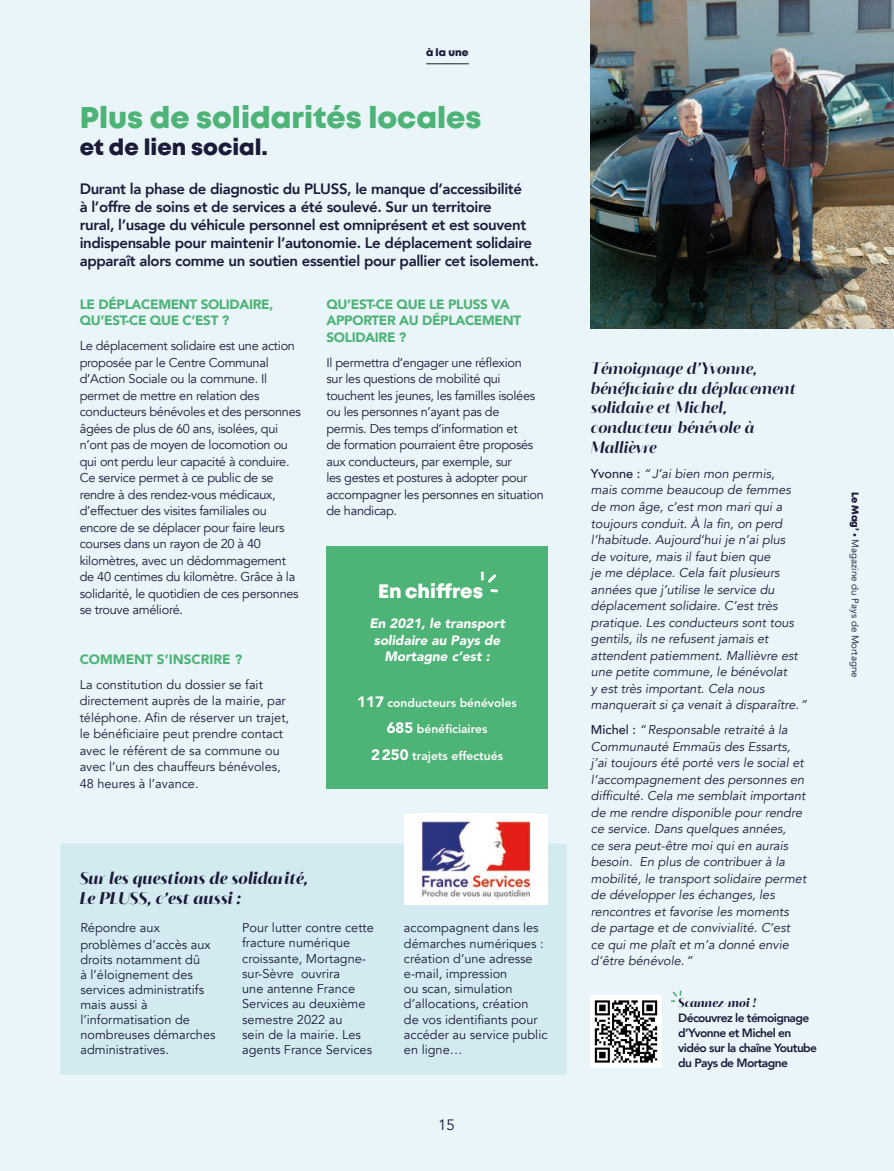
<style>
.page{position:relative;width:894px;height:1171px;background:#e9f5f8}
.page>*{position:absolute;margin:0;border:0;box-sizing:border-box;transform-origin:0 0}
.t1{font:800 30px "Mont";color:#4eb377}
.t2{font:800 22.5px "Mont";color:#1b1b39}
.t3{font:800 19.5px "Mont";color:#fff}
.t4{font:italic 700 16.5px/19.8px "Blacker Sans Display Trial";color:#1b1b39}
.t5{font:italic 800 16.5px/19.8px "Blacker Sans Display Trial";color:#1b1b39}
.t6{font:800 15px/18px "Avenir";letter-spacing:-.025em;color:#1b1b39}
.t7{font:15px "Avenir";color:#1b1b39}
.t8{font:900 13.5px/16.4px "Avenir";letter-spacing:-.025em;color:#4eb377}
.t9{font:italic 900 13.5px/16.5px "Avenir LT Std";color:#fff;text-align:center}
.t10{font:900 13.5px "Avenir";color:#4eb377}
.t11{font:italic 12.75px/16.5px "Avenir";color:#1b1b39}
.t12{font:12.75px/16.5px "Avenir";letter-spacing:-.025em;color:#1b1b39}
.t13{font:12.75px/15.1px "Avenir";color:#1b1b39}
.t14{font:800 12px/15px "Avenir";letter-spacing:-.05em;color:#1b1b39}
.t15{font:800 12px/26.2px "Avenir LT Std";color:#fff;text-align:center}
.t16{font:italic 800 12px "Blacker Sans Display Trial";color:#1b1b39}
.t17{font:800 10.5px "Mont";color:#1b1b39}
.t18{font:9.75px "Avenir";color:#1b1b39}
.s1{font-weight:900;font-size:15px}
.s2{font-weight:500;font-style:normal}
.s3{font-family:"Mont";font-weight:800}
</style>
<div class="page">
<hr style="left:426px;top:63px;width:43px;height:1px;background:#1b1b39">
<div style="left:326px;top:546px;width:222px;height:242px;background:#4eb377"></div>
<svg style="left:481px;top:571px;width:15px;height:12px"></svg>
<svg style="left:490px;top:589px;width:8px;height:3px"></svg>
<img style="left:591px;top:995px;width:70px;height:72px">
<svg style="left:671px;top:990px;width:10px;height:12px"></svg>
<div style="left:60px;top:844px;width:506px;height:230px;background:#d3ebf0"></div>
<div style="left:404px;top:814px;width:144px;height:90px;background:#fff"></div>
<img style="left:420px;top:820px;width:111px;height:80px">
<img style="left:591px;top:0;width:303px;height:328px">
<p class="t17" style="left:426px;top:46px;width:44px">à la une</p>
<h1 class="t1" style="left:80px;top:98px;width:403px">Plus de solidarités locales</h1>
<h2 class="t2" style="left:80px;top:132px;width:190px">et de lien social.</h2>
<p class="t6" style="left:80px;top:180px;width:460px">Durant la phase de diagnostic du PLUSS, le manque d’accessibilité<br>à l’offre de soins et de services a été soulevé. Sur un territoire<br>rural, l’usage du véhicule personnel est omniprésent et est souvent indispensable pour maintenir l’autonomie. Le déplacement solidaire apparaît alors comme un soutien essentiel pour pallier cet isolement.</p>
<p class="t8" style="left:80px;top:296px;width:195px">LE DÉPLACEMENT SOLIDAIRE,<br>QU’EST-CE QUE C’EST ?</p>
<p class="t12" style="left:80px;top:338px;width:223px">Le déplacement solidaire est une action proposée par le Centre Communal d’Action Sociale ou la commune. Il permet de mettre en relation des conducteurs bénévoles et des personnes âgées de plus de 60 ans, isolées, qui n’ont pas de moyen de locomotion ou qui ont perdu leur capacité à conduire.<br>Ce service permet à ce public de se rendre à des rendez-vous médicaux, d’effectuer des visites familiales ou encore de se déplacer pour faire leurs courses dans un rayon de 20 à 40 kilomètres, avec un dédommagement de 40 centimes du kilomètre. Grâce à la solidarité, le quotidien de ces personnes se trouve amélioré.</p>
<p class="t10" style="left:80px;top:647px;width:164px">COMMENT S’INSCRIRE ?</p>
<p class="t13" style="left:80px;top:676px;width:211px;line-height:16.5px">La constitution du dossier se fait directement auprès de la mairie, par téléphone. Afin de réserver un trajet, le bénéficiaire peut prendre contact avec le référent de sa commune ou avec l’un des chauffeurs bénévoles, 48 heures à l’avance.</p>
<p class="t8" style="left:326px;top:296px;width:196px">QU’EST-CE QUE LE PLUSS VA<br>APPORTER AU DÉPLACEMENT<br>SOLIDAIRE ?</p>
<p class="t12" style="left:326px;top:354px;width:219px">Il permettra d’engager une réflexion<br>sur les questions de mobilité qui touchent les jeunes, les familles isolées ou les personnes n’ayant pas de<br>permis. Des temps d’information et<br>de formation pourraient être proposés aux conducteurs, par exemple, sur<br>les gestes et postures à adopter pour accompagner les personnes en situation de handicap.</p>
<h3 class="t3" style="left:378px;top:578px;width:106px">En chiffres</h3>
<p class="t9" style="left:369px;top:615px;width:137px">En 2021, le transport solidaire au Pays de<br>Mortagne c’est :</p>
<p class="t15" style="left:357px;top:689px;width:161px"><span class="s1">117</span> conducteurs bénévoles<br><span class="s1">685</span> bénéficiaires<br><span class="s1">2 250</span> trajets effectués</p>
<p class="t5" style="left:80px;top:869px;width:230px">Sur les questions de solidarité,<br>Le PLUSS, c’est aussi :</p>
<p class="t13" style="left:80px;top:919px;width:132px;line-height:16.5px">Répondre aux problèmes d’accès aux</p>
<p class="t13" style="left:80px;top:952px;width:137px">droits notamment dû<br>à l’éloignement des services administratifs mais aussi à l’informatisation de nombreuses démarches administratives.</p>
<p class="t13" style="left:242px;top:920px;width:133px">Pour lutter contre cette fracture numérique croissante, Mortagne&shy;sur-Sèvre ouvrira<br>une antenne France<br>Services au deuxième semestre 2022 au<br>sein de la mairie. Les agents France Services</p>
<p class="t13" style="left:404px;top:920px;width:145px">accompagnent dans les démarches numériques : création d’une adresse e-mail, impression<br>ou scan, simulation d’allocations, création<br>de vos identifiants pour accéder au service public en ligne…</p>
<p class="t7" style="left:438px;top:1116px;width:18px">15</p>
<p class="t4" style="left:591px;top:358px;width:207px">Témoignage d’Yvonne, bénéficiaire du déplacement solidaire et Michel, conducteur bénévole à<br>Mallièvre</p>
<p class="t11" style="left:591px;top:465px;width:218px"><span class="s2">Yvonne :</span> “ J’ai bien mon permis,<br>mais comme beaucoup de femmes de mon âge, c’est mon mari qui a toujours conduit. À la fin, on perd l’habitude. Aujourd’hui je n’ai plus<br>de voiture, mais il faut bien que<br>je me déplace. Cela fait plusieurs années que j’utilise le service du déplacement solidaire. C’est très pratique. Les conducteurs sont tous gentils, ils ne refusent jamais et attendent patiemment. Mallièvre est une petite commune, le bénévolat<br>y est très important. Cela nous manquerait si ça venait à disparaître. ”</p>
<p class="t11" style="left:591px;top:721px;width:217px"><span class="s2">Michel :</span> “ Responsable retraité à la Communauté Emmaüs des Essarts, j’ai toujours été porté vers le social et l’accompagnement des personnes en difficulté. Cela me semblait important de me rendre disponible pour rendre ce service. Dans quelques années,<br>ce sera peut-être moi qui en aurais besoin. En plus de contribuer à la mobilité, le transport solidaire permet de développer les échanges, les rencontres et favorise les moments de partage et de convivialité. C’est ce qui me plaît et m’a donné envie d’être bénévole. ”</p>
<p class="t16" style="left:678px;top:993px;width:80px">Scannez-moi !</p>
<p class="t14" style="left:678px;top:1010px;width:140px">Découvrez le témoignage d’Yvonne et Michel en vidéo sur la chaîne Youtube du Pays de Mortagne</p>
<p class="t18" style="left:861px;top:491px;width:187px;rotate:90deg"><span class="s3">Le Mag’ •</span> Magazine du Pays de Mortagne</p>
</div>
